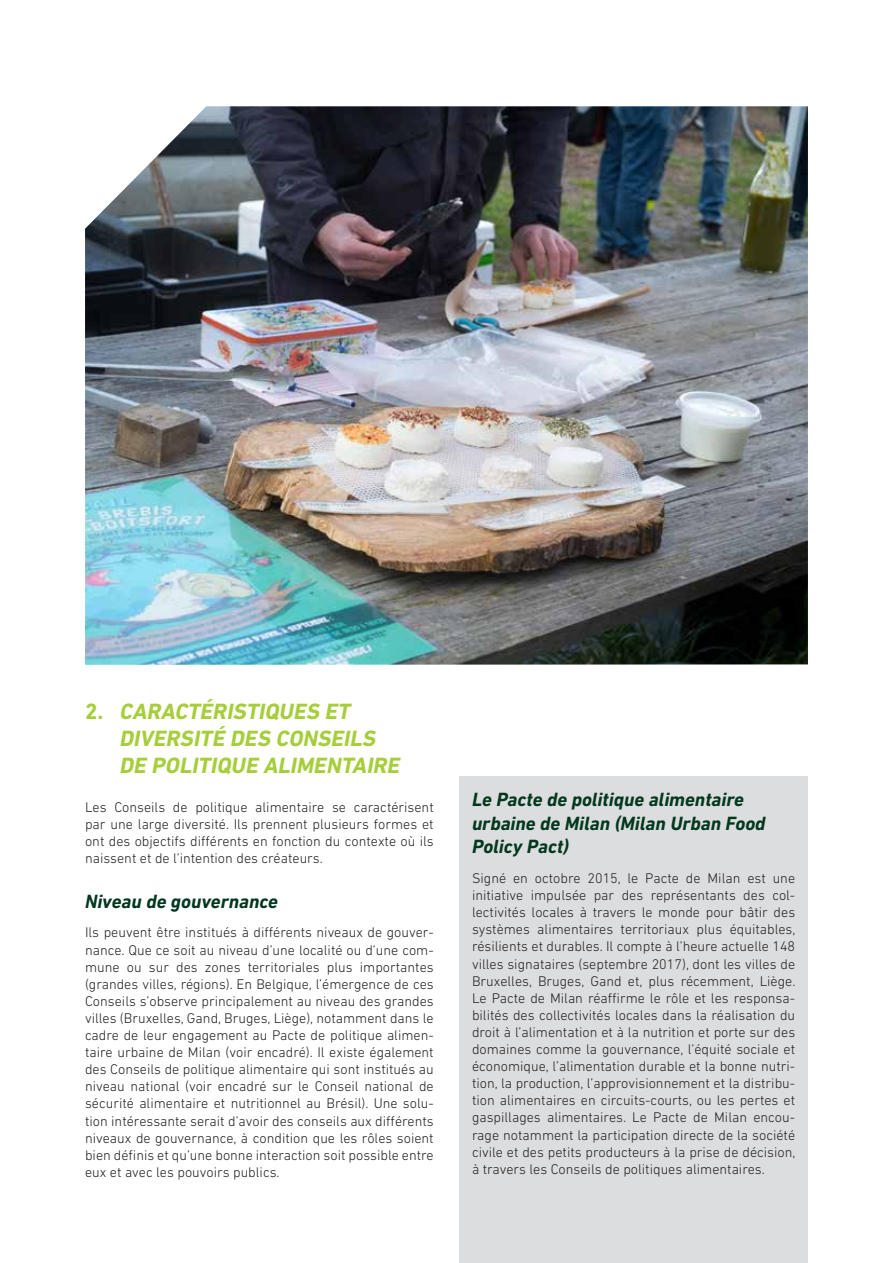
<style>
.page{position:relative;width:893px;height:1263px;background:#fff}
.page>*{position:absolute;margin:0;border:0;box-sizing:border-box;transform-origin:0 0}
.t1{font:italic 700 22.5px/27px "DIN Next LT Pro";color:#a6ce39}
.t2{font:italic 700 19.5px/23.4px "DIN Next LT Pro";color:#00381e}
.t3{font:300 14.25px/17.1px "DIN Next LT Pro";color:#231f20;text-align:justify}
.s1{font-style:normal}
</style>
<div class="page">
<div style="left:459px;top:777px;width:349px;height:486px;background:#dcddde"></div>
<img style="left:85px;top:106px;width:723px;height:559px">
<h1 class="t1" style="left:119px;top:698px;width:286px;text-indent:-34px"><span class="s1">2 .</span> CARACTÉRISTIQUES ET<br>DIVERSITÉ DES CONSEILS<br>DE POLITIQUE ALIMENTAIRE</h1>
<p class="t3" style="left:85px;top:798px;width:350px">Les Conseils de politique alimentaire se caractérisent par une large diversité. Ils prennent plusieurs formes et ont des objectifs différents en fonction du contexte où ils naissent et de l’intention des créateurs.</p>
<h2 class="t2" style="left:85px;top:889px;width:194px">Niveau de gouvernance</h2>
<p class="t3" style="left:85px;top:924px;width:350px">Ils peuvent être institués à différents niveaux de gouver&shy;nance. Que ce soit au niveau d’une localité ou d’une com&shy;mune ou sur des zones territoriales plus importantes (grandes villes, régions). En Belgique, l’émergence de ces Conseils s’observe principalement au niveau des grandes villes (Bruxelles, Gand, Bruges, Liège), notamment dans le cadre de leur engagement au Pacte de politique alimen&shy;taire urbaine de Milan (voir encadré). Il existe également des Conseils de politique alimentaire qui sont institués au niveau national (voir encadré sur le Conseil national de sécurité alimentaire et nutritionnel au Brésil). Une solu&shy;tion intéressante serait d’avoir des conseils aux différents niveaux de gouvernance, à condition que les rôles soient bien définis et qu’une bonne interaction soit possible entre eux et avec les pouvoirs publics.</p>
<h2 class="t2" style="left:472px;top:788px;width:295px">Le Pacte de politique alimentaire urbaine de Milan (Milan Urban Food<br>Policy Pact)</h2>
<p class="t3" style="left:472px;top:869px;width:325px">Signé en octobre 2015, le Pacte de Milan est une initiative impulsée par des représentants des col&shy;lectivités locales à travers le monde pour bâtir des systèmes alimentaires territoriaux plus équitables, résilients et durables. Il compte à l’heure actuelle 148 villes signataires (septembre 2017), dont les villes de Bruxelles, Bruges, Gand et, plus récemment, Liège.<br>Le Pacte de Milan réaffirme le rôle et les responsa&shy;bilités des collectivités locales dans la réalisation du droit à l’alimentation et à la nutrition et porte sur des domaines comme la gouvernance, l’équité sociale et économique, l’alimentation durable et la bonne nutri&shy;tion, la production, l’approvisionnement et la distribu&shy;tion alimentaires en circuits-courts, ou les pertes et gaspillages alimentaires. Le Pacte de Milan encou&shy;rage notamment la participation directe de la société civile et des petits producteurs à la prise de décision, à travers les Conseils de politiques alimentaires.</p>
</div>
